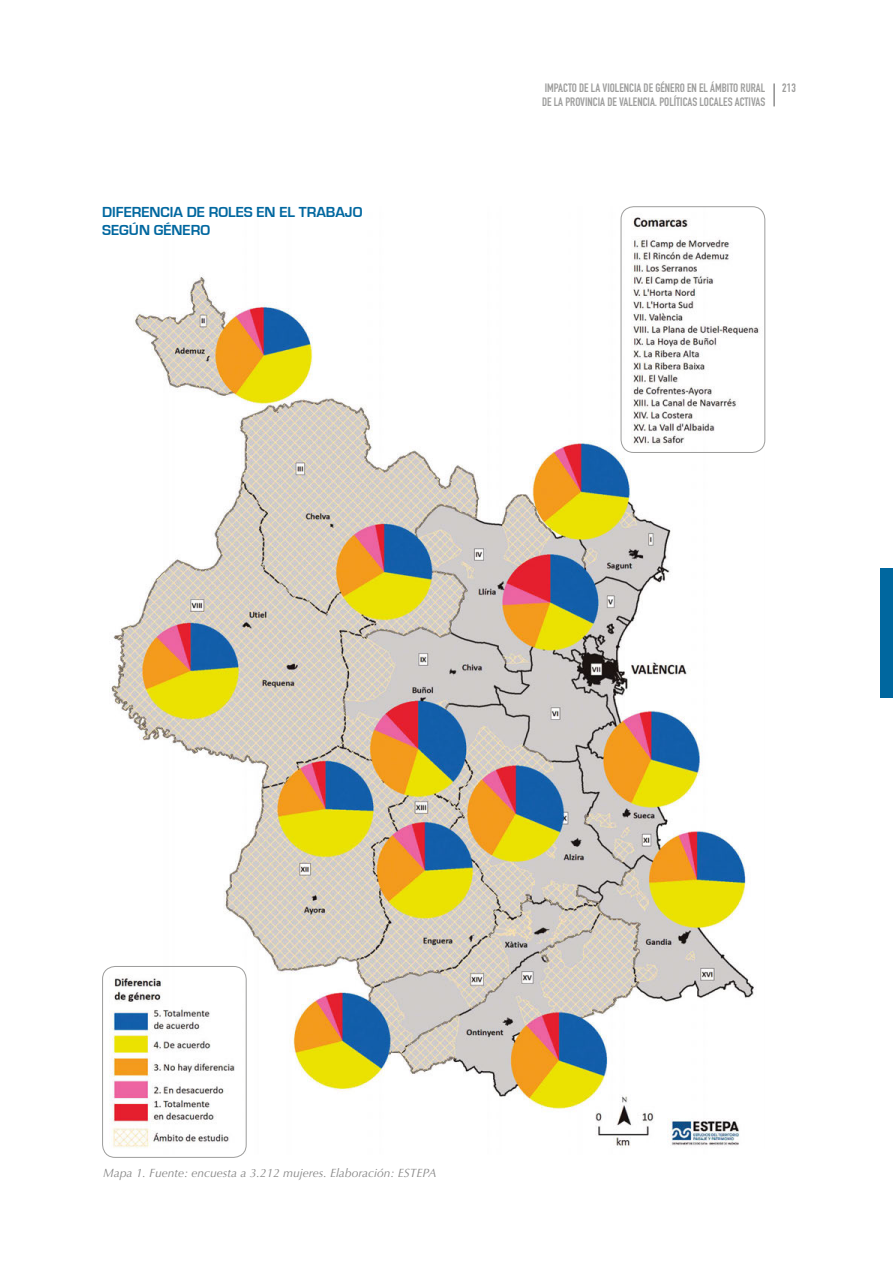
<style>
.page{position:relative;width:893px;height:1263px;background:#fff}
.page>*{position:absolute;margin:0;border:0;box-sizing:border-box;transform-origin:0 0}
.t1{font:700 15px/18px "Eurostile";color:#00679f}
.t2{font:700 12px/14.4px "DIN Condensed";color:#9d9d9c}
.t3{font:italic 12px "Optima";color:#878787}
</style>
<div class="page">
<div style="left:880px;top:569px;width:13px;height:129px;background:#00679f"></div>
<svg style="left:774px;top:83px;width:1px;height:23px"></svg>
<img style="left:103px;top:207px;width:661px;height:947px">
<div style="left:621px;top:206px;width:144px;height:247px;border:1px solid #9d9d9c;border-radius:13px"></div>
<div style="left:102px;top:966px;width:145px;height:192px;border:1px solid #9d9d9c;border-radius:13px"></div>
<p class="t1" style="left:102px;top:204px;width:262px">DIFERENCIA DE ROLES EN EL TRABAJO<br>SEGÚN GÉNERO</p>
<p class="t2" style="left:542px;top:82px;width:225px">IMPACTO DE LA VIOLENCIA DE GÉNERO EN EL ÁMBITO RURAL<br>DE LA PROVINCIA DE VALENCIA. POLÍTICAS LOCALES ACTIVAS</p>
<p class="t2" style="left:782px;top:82px;width:15px">213</p>
<p class="t3" style="left:103px;top:1166px;width:335px">Mapa 1. Fuente: encuesta a 3.212 mujeres. Elaboración: ESTEPA</p>
</div>
